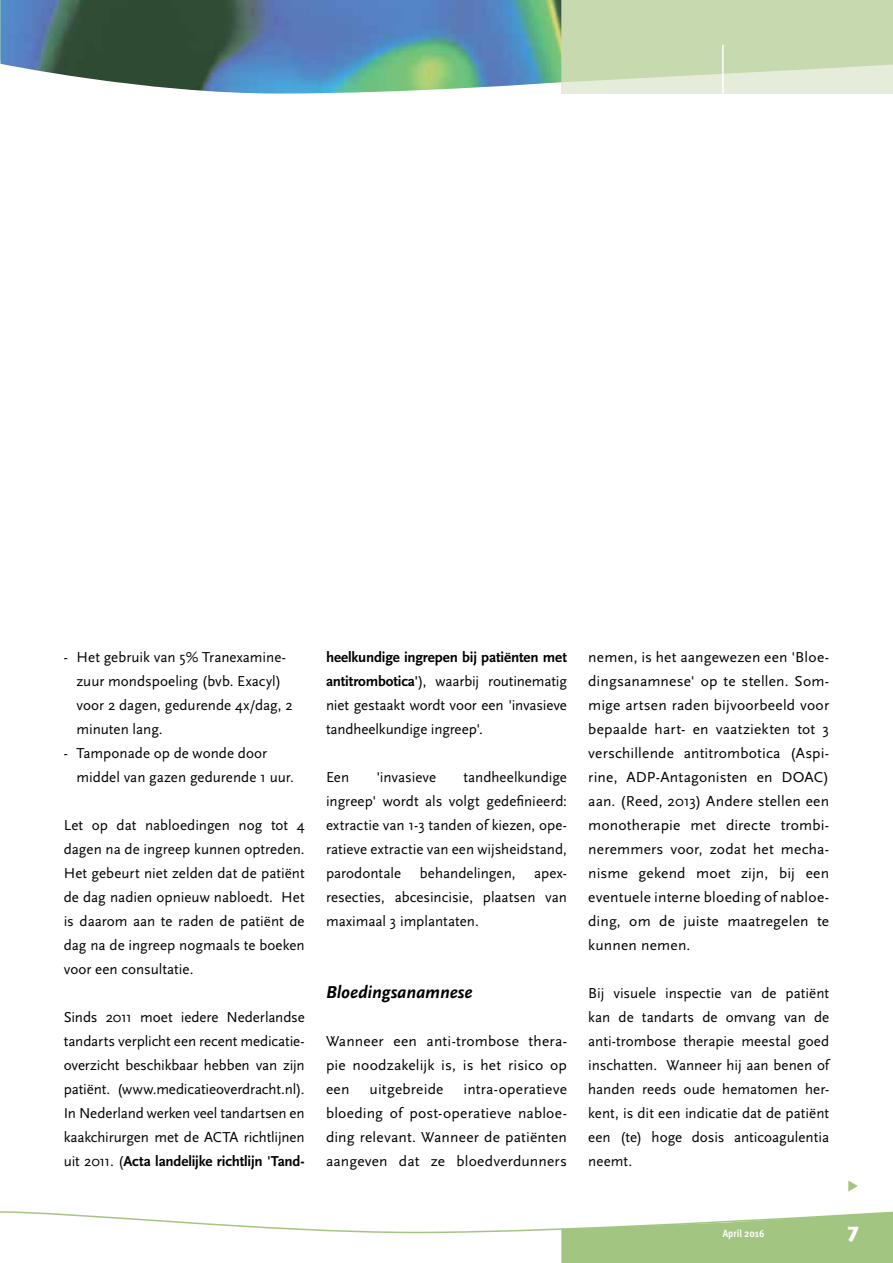
<style>
.page{position:relative;width:893px;height:1263px;background:#fff}
.page>*{position:absolute;margin:0;border:0;box-sizing:border-box;transform-origin:0 0}
.t1{font:900 21px "Scala Sans";color:#fff}
.t2{font:italic 700 18px "Scala Sans";color:#000}
.t3{font:15px/24px "Scala Sans";color:#000;text-align:justify}
.t4{font:700 10.5px "Meta Cond";color:#fff}
.s1{font-weight:700}
</style>
<div class="page">
<div style="left:561px;top:51px;width:332px;height:43px;background:#e5ecda"></div>
<svg style="left:0;top:1211px;width:893px;height:52px"></svg>
<svg style="left:561px;top:0;width:332px;height:83px;background:#c9dab3"></svg>
<img style="left:0;top:0;width:561px;height:94px">
<hr style="left:722px;top:45px;width:2px;height:49px;background:#fff">
<p class="t3" style="left:77px;top:646px;width:218px;text-align:left;text-indent:-13px">- Het gebruik van 5% Tranexamine&shy;zuur mondspoeling (bvb. Exacyl) voor 2 dagen, gedurende 4x/dag, 2 minuten lang.</p>
<p class="t3" style="left:77px;top:742px;width:219px;text-indent:-13px">- Tamponade op de wonde door middel van gazen gedurende 1 uur.</p>
<p class="t3" style="left:64px;top:814px;width:242px">Let op dat nabloedingen nog tot 4 dagen na de ingreep kunnen optreden.<br>Het gebeurt niet zelden dat de patiënt de dag nadien opnieuw nabloedt. Het is daarom aan te raden de patiënt de dag na de ingreep nogmaals te boeken voor een consultatie.</p>
<p class="t3" style="left:64px;top:1006px;width:242px">Sinds 2011 moet iedere Nederlandse tandarts verplicht een recent medicatie&shy;overzicht beschikbaar hebben van zijn patiënt. (www.medicatieoverdracht.nl).<br>In Nederland werken veel tandartsen en kaakchirurgen met de ACTA richtlijnen uit 2011. (<span class="s1">Acta landelijke richtlijn 'Tand-</span></p>
<p class="t3" style="left:326px;top:646px;width:242px"><span class="s1">heelkundige ingrepen bij patiënten met antitrombotica'</span>), waarbij routinematig niet gestaakt wordt voor een 'invasieve tandheelkundige ingreep'.</p>
<p class="t3" style="left:326px;top:766px;width:25px">Een</p>
<p class="t3" style="left:376px;top:766px;width:61px">'invasieve</p>
<p class="t3" style="left:326px;top:766px;width:242px;text-indent:137px">tandheelkundige ingreep' wordt als volgt gedefinieerd: extractie van 1-3 tanden of kiezen, ope&shy;ratieve extractie van een wijsheidstand, parodontale behandelingen, apex&shy;resecties, abcesincisie, plaatsen van maximaal 3 implantaten.</p>
<p class="t2" style="left:326px;top:983px;width:148px">Bloedingsanamnese</p>
<p class="t3" style="left:326px;top:1030px;width:242px">Wanneer een anti-trombose thera&shy;pie noodzakelijk is, is het risico op een</p>
<p class="t3" style="left:370px;top:1078px;width:75px">uitgebreide</p>
<p class="t3" style="left:326px;top:1078px;width:242px;text-indent:138px">intra-operatieve bloeding of post-operatieve nabloe&shy;ding relevant. Wanneer de patiënten aangeven dat ze bloedverdunners</p>
<p class="t3" style="left:588px;top:646px;width:242px">nemen, is het aangewezen een 'Bloe&shy;dingsanamnese' op te stellen. Som&shy;mige artsen raden bijvoorbeeld voor bepaalde hart- en vaatziekten tot 3 verschillende antitrombotica (Aspi&shy;rine, ADP-Antagonisten en DOAC) aan. (Reed, 2013) Andere stellen een monotherapie met directe trombi&shy;neremmers voor, zodat het mecha&shy;nisme gekend moet zijn, bij een eventuele interne bloeding of nabloe&shy;ding, om de juiste maatregelen te kunnen nemen.</p>
<p class="t3" style="left:588px;top:982px;width:242px">Bij visuele inspectie van de patiënt kan de tandarts de omvang van de anti-trombose therapie meestal goed inschatten. Wanneer hij aan benen of handen reeds oude hematomen her&shy;kent, is dit een indicatie dat de patiënt een (te) hoge dosis anticoagulentia neemt.</p>
<p class="t4" style="left:723px;top:1227px;width:43px">April 2016</p>
<h1 class="t1" style="left:848px;top:1219px;width:13px">7</h1>
</div>
